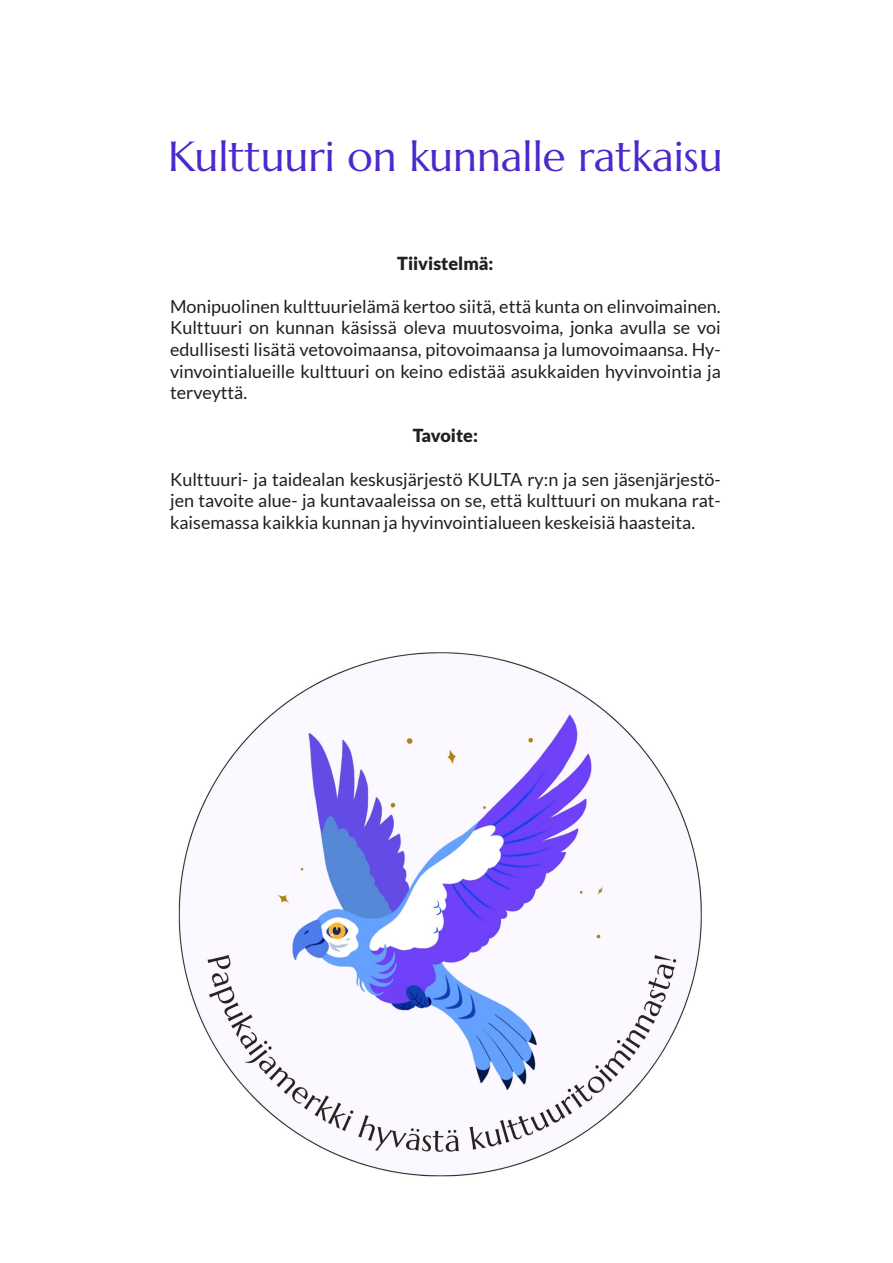
<style>
.page{position:relative;width:893px;height:1263px;background:#fff}
.page>*{position:absolute;margin:0;border:0;box-sizing:border-box;transform-origin:0 0}
.t1{font:42px "Marcellus";color:#4c29cc}
.t2{font:18px/21.6px "Lato";color:#231f20;text-align:justify}
.t3{font:900 18px "Lato";color:#231f20}
</style>
<div class="page">
<img style="left:178px;top:652px;width:524px;height:525px">
<p class="t1" style="left:168px;top:130px;width:556px">Kulttuuri on kunnalle ratkaisu</p>
<p class="t3" style="left:397px;top:252px;width:98px">Tiivistelmä:</p>
<p class="t2" style="left:170px;top:295px;width:552px">Monipuolinen kulttuurielämä kertoo siitä, että kunta on elinvoimainen.<br>Kulttuuri on kunnan käsissä oleva muutosvoima, jonka avulla se voi edullisesti lisätä vetovoimaansa, pitovoimaansa ja lumovoimaansa. Hy&shy;vinvointialueille kulttuuri on keino edistää asukkaiden hyvinvointia ja terveyttä.</p>
<p class="t3" style="left:413px;top:425px;width:67px">Tavoite:</p>
<p class="t2" style="left:170px;top:468px;width:552px">Kulttuuri- ja taidealan keskusjärjestö KULTA ry:n ja sen jäsenjärjestö&shy;jen tavoite alue- ja kuntavaaleissa on se, että kulttuuri on mukana rat&shy;kaisemassa kaikkia kunnan ja hyvinvointialueen keskeisiä haasteita.</p>
</div>
